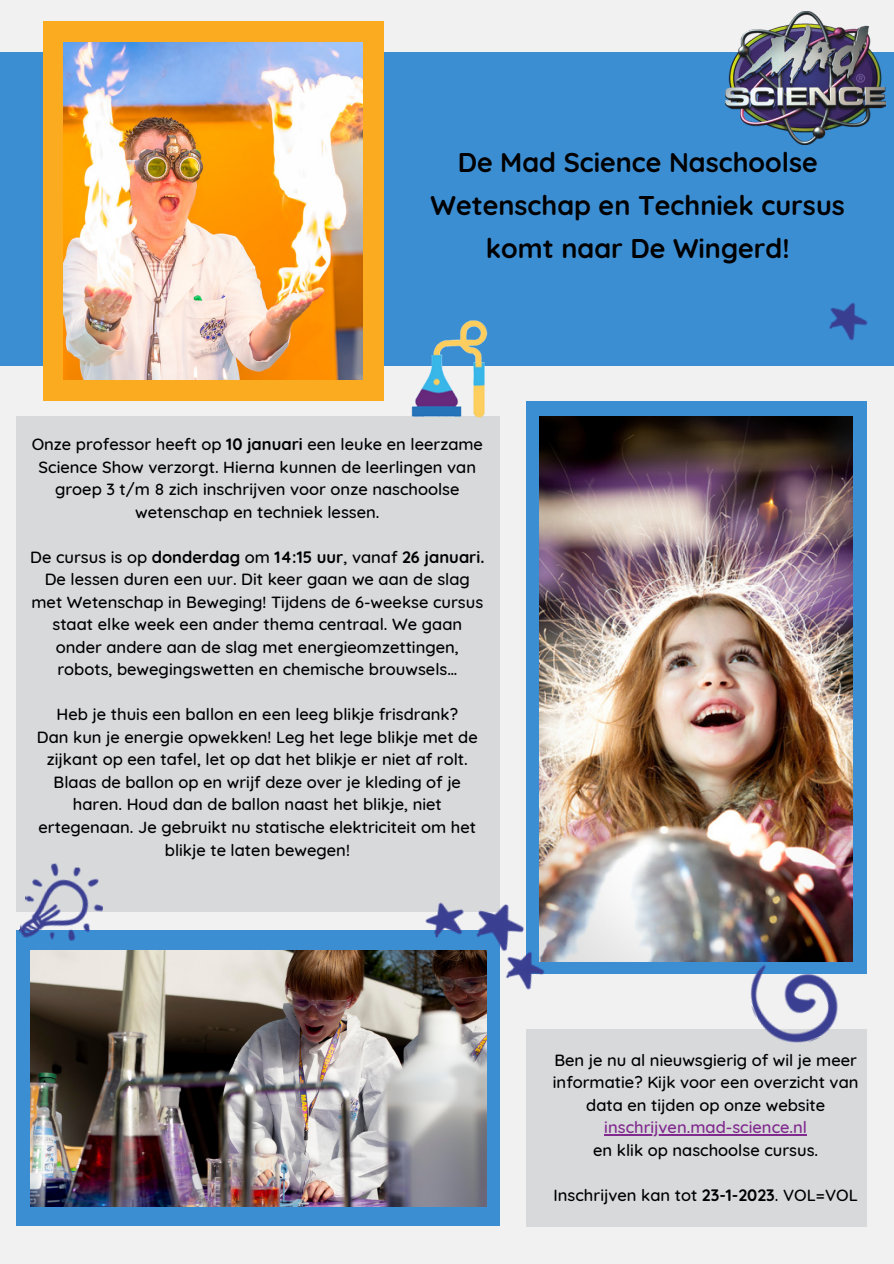
<style>
.page{position:relative;width:894px;height:1264px;background:#fff}
.page>*{position:absolute;margin:0;border:0;box-sizing:border-box;transform-origin:0 0}
.t1{font:700 27px/42.8px "Quicksand";color:#000;text-align:center}
.t2{font:500 16.5px/22.5px "Quicksand";color:#000;text-align:center}
.t3{font:500 16.5px "Quicksand";color:#802a8e}
.s1{font-weight:700}
</style>
<div class="page">
<div style="left:0;top:0;width:893px;height:1263px;background:#f1f1f2"></div>
<div style="left:0;top:52px;width:893px;height:313px;background:#3c8ed3"></div>
<div style="left:43px;top:21px;width:340px;height:380px;background:#faab20"></div>
<div style="left:17px;top:416px;width:483px;height:496px;background:#d8d9db"></div>
<img style="left:64px;top:43px;width:298px;height:336px">
<div style="left:526px;top:401px;width:340px;height:572px;background:#3c8ed3"></div>
<div style="left:526px;top:1029px;width:340px;height:197px;background:#d8d9db"></div>
<img style="left:539px;top:416px;width:313px;height:545px">
<img style="left:725px;top:12px;width:159px;height:133px">
<div style="left:17px;top:930px;width:483px;height:295px;background:#3c8ed3"></div>
<img style="left:30px;top:950px;width:456px;height:256px">
<img style="left:829px;top:302px;width:39px;height:39px">
<img style="left:454px;top:880px;width:91px;height:101px">
<img style="left:488px;top:932px;width:73px;height:58px">
<img style="left:409px;top:880px;width:79px;height:85px">
<img style="left:734px;top:932px;width:118px;height:111px">
<img style="left:19px;top:863px;width:84px;height:78px">
<img style="left:397px;top:320px;width:104px;height:98px">
<hr style="left:604px;top:1134px;width:202px;height:1px;background:#802a8e">
<h1 class="t1" style="left:430px;top:140px;width:415px">De Mad Science Naschoolse<br>Wetenschap en Techniek cursus komt naar De Wingerd!</h1>
<p class="t2" style="left:32px;top:432px;width:453px">Onze professor heeft op <span class="s1">10 januari</span> een leuke en leerzame Science Show verzorgt. Hierna kunnen de leerlingen van groep 3 t/m 8 zich inschrijven voor onze naschoolse wetenschap en techniek lessen.</p>
<p class="t2" style="left:30px;top:545px;width:455px">De cursus is op <span class="s1">donderdag</span> om <span class="s1">14:15 uur</span>, vanaf <span class="s1">26 januari.<br></span>De lessen duren een uur. Dit keer gaan we aan de slag met Wetenschap in Beweging! Tijdens de 6-weekse cursus staat elke week een ander thema centraal. We gaan onder andere aan de slag met energieomzettingen, robots, bewegingswetten en chemische brouwsels…</p>
<p class="t2" style="left:37px;top:703px;width:442px">Heb je thuis een ballon en een leeg blikje frisdrank?<br>Dan kun je energie opwekken! Leg het lege blikje met de zijkant op een tafel, let op dat het blikje er niet af rolt.<br>Blaas de ballon op en wrijf deze over je kleding of je haren. Houd dan de ballon naast het blikje, niet ertegenaan. Je gebruikt nu statische elektriciteit om het blikje te laten bewegen!</p>
<p class="t2" style="left:552px;top:1048px;width:307px">Ben je nu al nieuwsgierig of wil je meer informatie? Kijk voor een overzicht van data en tijden op onze website</p>
<p class="t3" style="left:604px;top:1116px;width:204px">inschrijven.mad-science.nl</p>
<p class="t2" style="left:593px;top:1138px;width:226px">en klik op naschoolse cursus.</p>
<p class="t2" style="left:553px;top:1183px;width:306px">Inschrijven kan tot <span class="s1">23-1-2023</span>. VOL=VOL</p>
</div>
